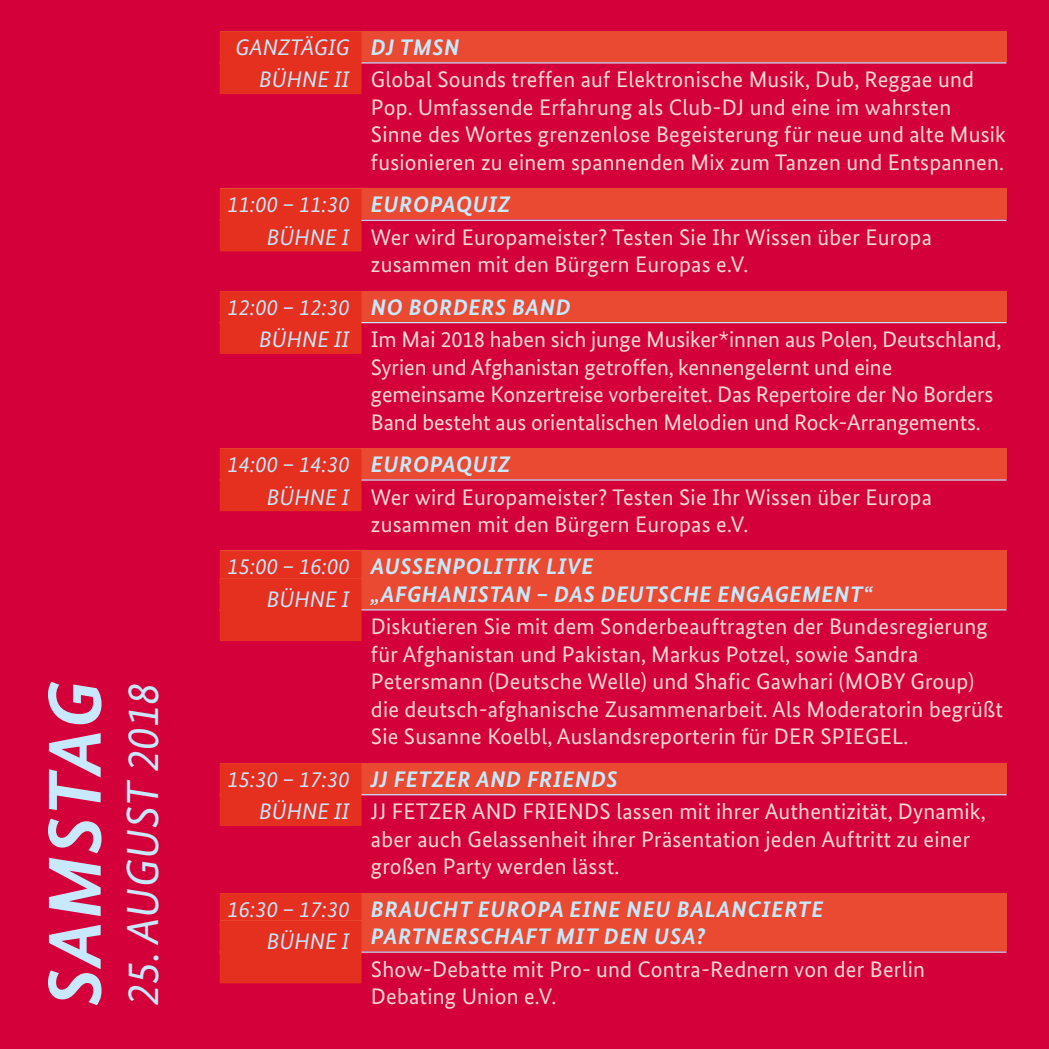
<style>
.page{position:relative;width:1049px;height:1049px;background:#d30039}
.page>*{position:absolute;margin:0;border:0;box-sizing:border-box;transform-origin:0 0}
.Tag{font:italic 700 75px "Bundes Sans";color:#c8e8fb}
.Tag-2{font:italic 45px "Bundes Sans";letter-spacing:.005em;color:#c8e8fb}
.Termine_Text{font:22.5px/27.5px "Bundes Sans";letter-spacing:.01em;color:#f7d7d3}
.Termine_Veranstaltun{font:italic 700 22.5px "Bundes Sans";letter-spacing:.03em;color:#c8e8fb}
.Termine_Veranstaltun-2{font:italic 22.5px "Bundes Sans";color:#c8e8fb}
.s1{font-weight:700}
.s2{font-style:italic;color:#c8e8fb}
.s3{font-weight:400}
</style>
<div class="page">
<div style="left:220px;top:31px;width:786px;height:30px;background:#e94a31"></div>
<hr style="left:220px;top:62px;width:786px;height:2px;background:#c8e8fb">
<div style="left:220px;top:32px;width:141px;height:62px;background:#e6301f"></div>
<div style="left:220px;top:189px;width:786px;height:30px;background:#e94a31"></div>
<hr style="left:220px;top:220px;width:786px;height:1px;background:#c8e8fb">
<div style="left:220px;top:189px;width:141px;height:62px;background:#e6301f"></div>
<div style="left:220px;top:291px;width:786px;height:30px;background:#e94a31"></div>
<hr style="left:220px;top:322px;width:786px;height:1px;background:#c8e8fb">
<div style="left:220px;top:291px;width:141px;height:63px;background:#e6301f"></div>
<div style="left:220px;top:448px;width:786px;height:31px;background:#e94a31"></div>
<hr style="left:220px;top:479px;width:786px;height:2px;background:#c8e8fb">
<div style="left:220px;top:449px;width:141px;height:62px;background:#e6301f"></div>
<div style="left:220px;top:551px;width:786px;height:30px;background:#e94a31"></div>
<div style="left:220px;top:551px;width:141px;height:62px;background:#e6301f"></div>
<div style="left:220px;top:578px;width:786px;height:30px;background:#e94a31"></div>
<hr style="left:220px;top:609px;width:786px;height:1px;background:#c8e8fb">
<div style="left:220px;top:578px;width:141px;height:63px;background:#e6301f"></div>
<div style="left:220px;top:763px;width:786px;height:30px;background:#e94a31"></div>
<hr style="left:220px;top:794px;width:786px;height:1px;background:#c8e8fb">
<div style="left:220px;top:763px;width:141px;height:63px;background:#e6301f"></div>
<div style="left:220px;top:893px;width:786px;height:30px;background:#e94a31"></div>
<div style="left:220px;top:893px;width:141px;height:63px;background:#e6301f"></div>
<div style="left:220px;top:920px;width:786px;height:31px;background:#e94a31"></div>
<hr style="left:220px;top:951px;width:786px;height:2px;background:#c8e8fb">
<div style="left:220px;top:921px;width:141px;height:62px;background:#e6301f"></div>
<p class="Tag" style="left:29px;top:1006px;width:327px;rotate:-90deg">SAMSTAG</p>
<p class="Tag-2" style="left:115px;top:1006px;width:326px;rotate:-90deg">25. AUGUST 2018</p>
<p class="Termine_Veranstaltun-2" style="left:236px;top:34px;width:225px">GANZTÄGIG <span class="s1">DJ TMSN</span></p>
<p class="Termine_Text" style="left:371px;top:66px;width:636px;text-indent:-112px"><span class="s2">BÜHNE II</span> Global Sounds treffen auf Elektronische Musik, Dub, Reggae und Pop. Umfassende Erfahrung als Club-DJ und eine im wahrsten Sinne des Wortes grenzenlose Begeisterung für neue und alte Musik fusionieren zu einem spannenden Mix zum Tanzen und Entspannen.</p>
<p class="Termine_Veranstaltun-2" style="left:227px;top:191px;width:284px">11:00 – 11:30 <span class="s1">EUROPAQUIZ</span></p>
<p class="Termine_Text" style="left:371px;top:223px;width:562px;text-indent:-104px"><span class="s2">BÜHNE I</span> Wer wird Europameister? Testen Sie Ihr Wissen über Europa zusammen mit den Bürgern Europas e.V.</p>
<p class="Termine_Veranstaltun" style="left:227px;top:293px;width:345px"><span class="s3">12:00 – 12:30</span> NO BORDERS BAND</p>
<p class="Termine_Text" style="left:371px;top:325px;width:632px;text-indent:-112px"><span class="s2">BÜHNE II</span> Im Mai 2018 haben sich junge Musiker*innen aus Polen, Deutschland, Syrien und Afghanistan getroffen, kennengelernt und eine gemeinsame Konzertreise vorbereitet. Das Repertoire der No Borders Band besteht aus orientalischen Melodien und Rock-Arrangements.</p>
<p class="Termine_Veranstaltun-2" style="left:227px;top:451px;width:284px">14:00 – 14:30 <span class="s1">EUROPAQUIZ</span></p>
<p class="Termine_Text" style="left:371px;top:483px;width:562px;text-indent:-104px"><span class="s2">BÜHNE I</span> Wer wird Europameister? Testen Sie Ihr Wissen über Europa zusammen mit den Bürgern Europas e.V.</p>
<p class="Termine_Veranstaltun" style="left:227px;top:553px;width:367px"><span class="s3">15:00 – 16:00</span> AUSSENPOLITIK LIVE</p>
<p class="Termine_Veranstaltun" style="left:267px;top:580px;width:607px"><span class="s3">BÜHNE I</span> „AFGHANISTAN – DAS DEUTSCHE ENGAGEMENT“</p>
<p class="Termine_Text" style="left:371px;top:613px;width:634px">Diskutieren Sie mit dem Sonderbeauftragten der Bundesregierung für Afghanistan und Pakistan, Markus Potzel, sowie Sandra Petersmann (Deutsche Welle) und Shafic Gawhari (MOBY Group) die deutsch-afghanische Zusammenarbeit. Als Moderatorin begrüßt Sie Susanne Koelbl, Auslandsreporterin für DER SPIEGEL.</p>
<p class="Termine_Veranstaltun" style="left:227px;top:765px;width:392px"><span class="s3">15:30 – 17:30</span> JJ FETZER AND FRIENDS</p>
<p class="Termine_Text" style="left:371px;top:797px;width:616px;text-indent:-112px"><span class="s2">BÜHNE II</span> JJ FETZER AND FRIENDS lassen mit ihrer Authentizität, Dynamik, aber auch Gelassenheit ihrer Präsentation jeden Auftritt zu einer großen Party werden lässt.</p>
<p class="Termine_Veranstaltun" style="left:227px;top:895px;width:597px"><span class="s3">16:30 – 17:30</span> BRAUCHT EUROPA EINE NEU BALANCIERTE</p>
<p class="Termine_Veranstaltun" style="left:267px;top:923px;width:440px"><span class="s3">BÜHNE I</span> PARTNERSCHAFT MIT DEN USA?</p>
<p class="Termine_Text" style="left:371px;top:955px;width:556px">Show-Debatte mit Pro- und Contra-Rednern von der Berlin</p>
<p class="Termine_Text" style="left:371px;top:982px;width:187px">Debating Union e.V.</p>
</div>
